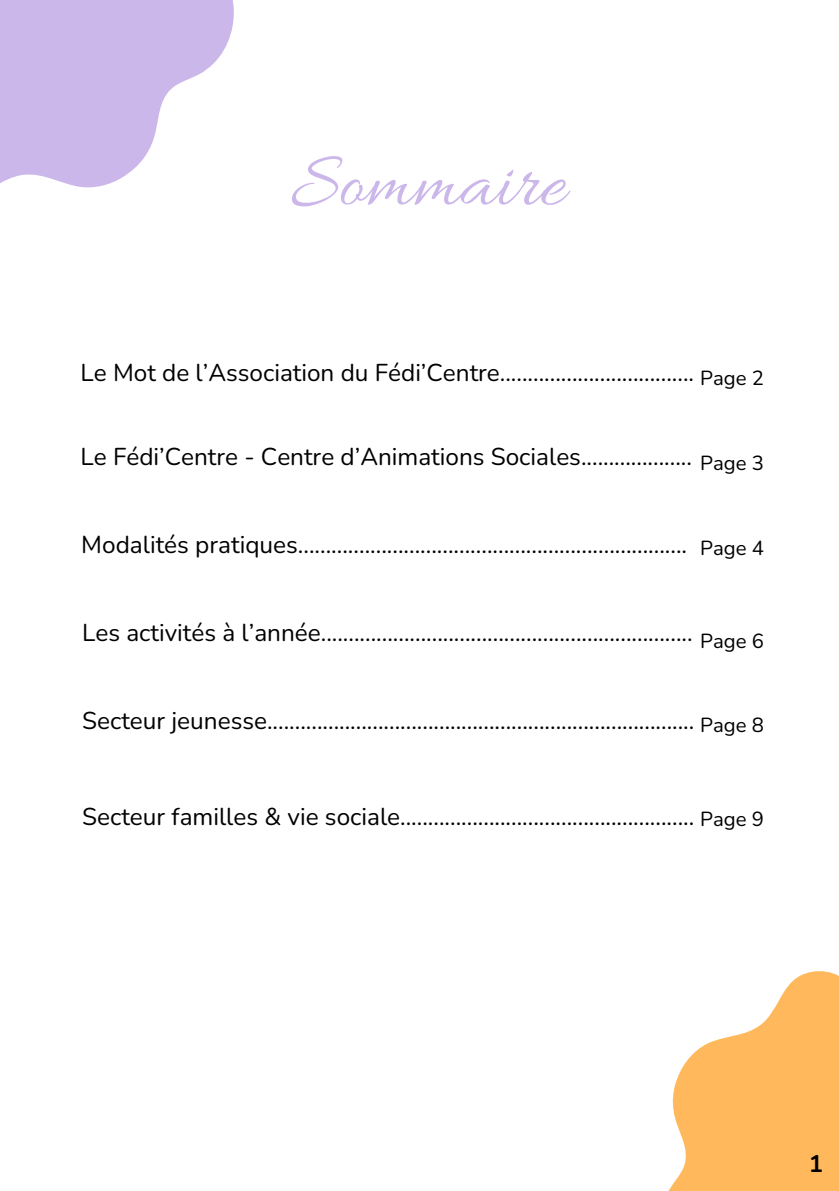
<style>
.page{position:relative;width:839px;height:1191px;background:#fff}
.page>*{position:absolute;margin:0;border:0;box-sizing:border-box;transform-origin:0 0}
.t1{font:80px "Allura";color:#cbb7ea}
.t2{font:24.4px "Nunito";color:#000}
.t3{font:700 24px "Nunito";color:#000}
.t4{font:20.4px "Nunito";color:#000}
</style>
<div class="page">
<svg style="left:0;top:0;width:234px;height:188px;fill:#cbb7ea"></svg>
<svg style="left:668px;top:971px;width:170px;height:220px;fill:#ffb95c"></svg>
<h1 class="t1" style="left:291px;top:139px;width:276px">Sommaire</h1>
<p class="t2" style="left:81px;top:356px;width:615px">Le Mot de l’Association du Fédi’Centre...................................</p>
<p class="t4" style="left:700px;top:365px;width:65px">Page 2</p>
<p class="t2" style="left:81px;top:441px;width:613px">Le Fédi’Centre - Centre d’Animations Sociales....................</p>
<p class="t4" style="left:700px;top:450px;width:65px">Page 3</p>
<p class="t2" style="left:81px;top:528px;width:607px">Modalités pratiques......................................................................</p>
<p class="t4" style="left:700px;top:534px;width:65px">Page 4</p>
<p class="t2" style="left:82px;top:617px;width:612px">Les activités à l’année...................................................................</p>
<p class="t4" style="left:700px;top:627px;width:65px">Page 6</p>
<p class="t2" style="left:82px;top:705px;width:613px">Secteur jeunesse.............................................................................</p>
<p class="t4" style="left:700px;top:712px;width:65px">Page 8</p>
<p class="t2" style="left:82px;top:800px;width:613px">Secteur familles &amp; vie sociale.....................................................</p>
<p class="t4" style="left:700px;top:805px;width:65px">Page 9</p>
<p class="t3" style="left:808px;top:1147px;width:16px">1</p>
</div>
